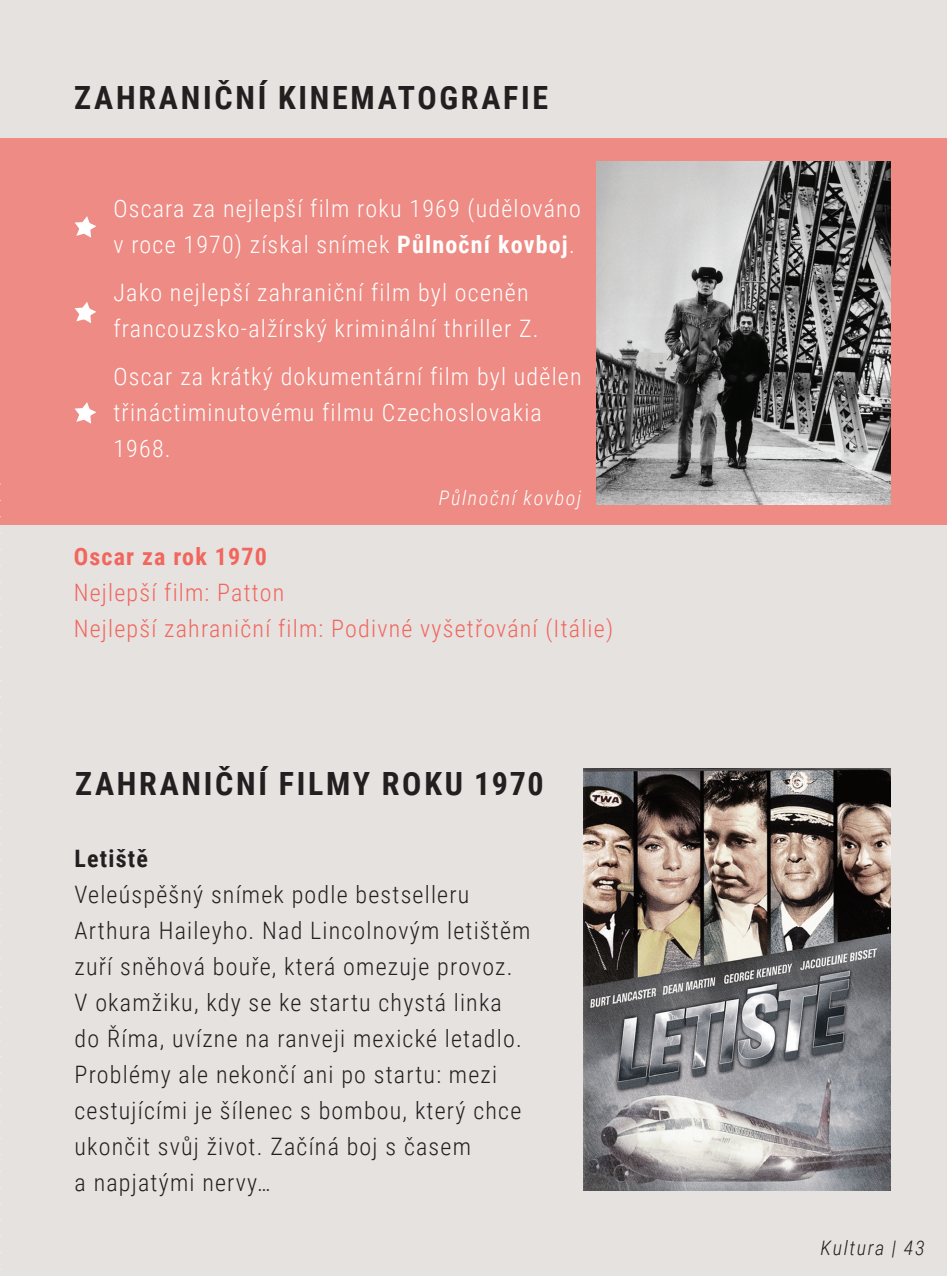
<style>
.page{position:relative;width:947px;height:1276px;background:#e6e2e0}
.page>*{position:absolute;margin:0;border:0;box-sizing:border-box;transform-origin:0 0}
.t1{font:700 32px "Roboto Condensed";letter-spacing:.085em;color:#231f20}
.t2{font:300 24px/36px "Roboto Condensed";letter-spacing:.05em;color:#231f20}
.t3{font:300 24px/36px "Roboto Condensed";letter-spacing:.05em;color:#fff}
.t4{font:300 24px/36px "Roboto Condensed";letter-spacing:.05em;color:#f1665d}
.t5{font:700 24px "Roboto Condensed";letter-spacing:.05em;color:#f1665d}
.t6{font:700 24px "Roboto Condensed";letter-spacing:.05em;color:#231f20}
.t7{font:italic 300 20px "Roboto Condensed";letter-spacing:.08em;color:#fff}
.t8{font:italic 300 20px "Roboto Condensed";letter-spacing:.08em;color:#231f20}
.s1{font-weight:700}
</style>
<div class="page">
<div style="left:1px;top:138px;width:946px;height:386px;background:#ed8b84"></div>
<img style="left:596px;top:161px;width:294px;height:344px">
<svg style="left:75px;top:216px;width:21px;height:22px"></svg>
<svg style="left:75px;top:302px;width:21px;height:21px"></svg>
<svg style="left:75px;top:402px;width:21px;height:22px"></svg>
<img style="left:583px;top:768px;width:307px;height:423px">
<svg style="left:0;top:479px;width:1px;height:791px"></svg>
<h1 class="t1" style="left:74px;top:75px;width:475px">ZAHRANIČNÍ KINEMATOGRAFIE</h1>
<p class="t3" style="left:113px;top:190px;width:469px">Oscara za nejlepší film roku 1969 (udělováno v roce 1970) získal snímek <span class="s1">Půlnoční kovboj</span>.</p>
<p class="t3" style="left:113px;top:274px;width:427px">Jako nejlepší zahraniční film byl oceněn francouzsko-alžírský kriminální thriller Z.</p>
<p class="t3" style="left:113px;top:358px;width:470px">Oscar za krátký dokumentární film byl udělen třináctiminutovému filmu Czechoslovakia<br>1968.</p>
<p class="t7" style="left:439px;top:483px;width:144px">Půlnoční kovboj</p>
<p class="t5" style="left:74px;top:540px;width:195px">Oscar za rok 1970</p>
<p class="t4" style="left:74px;top:574px;width:541px">Nejlepší film: Patton<br>Nejlepší zahraniční film: Podivné vyšetřování (Itálie)</p>
<h1 class="t1" style="left:75px;top:761px;width:470px">ZAHRANIČNÍ FILMY ROKU 1970</h1>
<p class="t6" style="left:75px;top:841px;width:75px">Letiště</p>
<p class="t2" style="left:75px;top:875px;width:457px">Veleúspěšný snímek podle bestselleru Arthura Haileyho. Nad Lincolnovým letištěm zuří sněhová bouře, která omezuje provoz.<br>V okamžiku, kdy se ke startu chystá linka do Říma, uvízne na ranveji mexické letadlo.<br>Problémy ale nekončí ani po startu: mezi cestujícími je šílenec s bombou, který chce ukončit svůj život. Začíná boj s časem<br>a napjatými nervy…</p>
<p class="t8" style="left:820px;top:1233px;width:106px">Kultura | 43</p>
</div>
